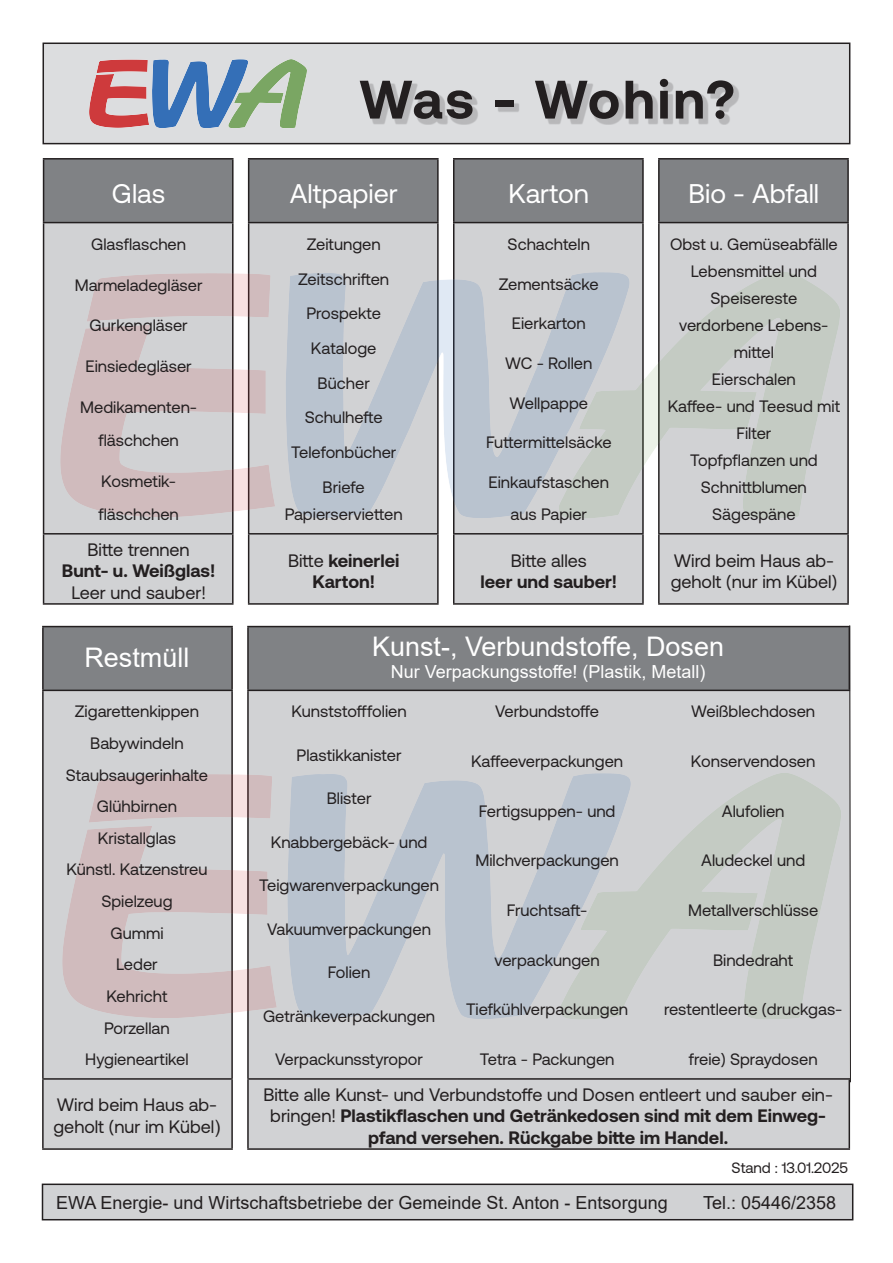
<style>
.page{position:relative;width:893px;height:1263px;background:#fff}
.page>*{position:absolute;margin:0;border:0;box-sizing:border-box;transform-origin:0 0}
.t1{font:700 54px "Aeonik";letter-spacing:.05em;color:#231f20}
.t2{font:27px "Arial";color:#fff}
.t3{font:27px "Aeonik";color:#fff}
.t4{font:700 18px/21.6px "Aeonik";color:#231f20;text-align:center}
.t5{font:18px/21.6px "Aeonik";color:#231f20}
.t6{font:18px "Arial";color:#231f20}
.t7{font:18px "Arial";color:#fff}
.t8{font:16.5px/31.7px "Aeonik";color:#231f20;text-align:center}
.t9{font:15px "Aeonik";color:#231f20}
.s1{font-weight:400}
.s2{font-family:"Arial"}
</style>
<div class="page">
<svg style="left:44px;top:159px;width:803px;height:64px;fill:#808285"></svg>
<svg style="left:44px;top:223px;width:803px;height:381px;fill:#d1d2d4"></svg>
<hr style="left:43px;top:158px;width:191px;height:2px;background:#231f20">
<hr style="left:43px;top:160px;width:1px;height:62px;background:#231f20">
<hr style="left:248px;top:158px;width:191px;height:2px;background:#231f20">
<hr style="left:453px;top:158px;width:191px;height:2px;background:#231f20">
<hr style="left:658px;top:158px;width:191px;height:2px;background:#231f20">
<hr style="left:847px;top:160px;width:2px;height:62px;background:#231f20">
<hr style="left:43px;top:222px;width:191px;height:1px;background:#231f20">
<hr style="left:43px;top:223px;width:1px;height:310px;background:#231f20">
<hr style="left:248px;top:222px;width:191px;height:1px;background:#231f20">
<hr style="left:453px;top:222px;width:191px;height:1px;background:#231f20">
<hr style="left:658px;top:222px;width:191px;height:1px;background:#231f20">
<hr style="left:847px;top:223px;width:2px;height:310px;background:#231f20">
<hr style="left:43px;top:533px;width:191px;height:1px;background:#231f20">
<hr style="left:43px;top:534px;width:1px;height:69px;background:#231f20">
<hr style="left:248px;top:533px;width:191px;height:1px;background:#231f20">
<hr style="left:453px;top:533px;width:191px;height:1px;background:#231f20">
<hr style="left:658px;top:533px;width:191px;height:1px;background:#231f20">
<hr style="left:847px;top:534px;width:2px;height:69px;background:#231f20">
<hr style="left:43px;top:603px;width:191px;height:2px;background:#231f20">
<hr style="left:248px;top:603px;width:191px;height:2px;background:#231f20">
<hr style="left:453px;top:603px;width:191px;height:2px;background:#231f20">
<hr style="left:658px;top:603px;width:191px;height:2px;background:#231f20">
<hr style="left:232px;top:160px;width:2px;height:62px;background:#231f20">
<hr style="left:248px;top:160px;width:1px;height:62px;background:#231f20">
<hr style="left:232px;top:223px;width:2px;height:310px;background:#231f20">
<hr style="left:248px;top:223px;width:1px;height:310px;background:#231f20">
<hr style="left:232px;top:534px;width:2px;height:69px;background:#231f20">
<hr style="left:248px;top:534px;width:1px;height:69px;background:#231f20">
<hr style="left:437px;top:160px;width:2px;height:62px;background:#231f20">
<hr style="left:453px;top:160px;width:1px;height:62px;background:#231f20">
<hr style="left:437px;top:223px;width:2px;height:310px;background:#231f20">
<hr style="left:453px;top:223px;width:1px;height:310px;background:#231f20">
<hr style="left:437px;top:534px;width:2px;height:69px;background:#231f20">
<hr style="left:453px;top:534px;width:1px;height:69px;background:#231f20">
<hr style="left:642px;top:160px;width:2px;height:62px;background:#231f20">
<hr style="left:658px;top:160px;width:2px;height:62px;background:#231f20">
<hr style="left:642px;top:223px;width:2px;height:310px;background:#231f20">
<hr style="left:658px;top:223px;width:2px;height:310px;background:#231f20">
<hr style="left:642px;top:534px;width:2px;height:69px;background:#231f20">
<hr style="left:658px;top:534px;width:2px;height:69px;background:#231f20">
<div style="left:44px;top:627px;width:804px;height:63px;background:#808285"></div>
<div style="left:44px;top:691px;width:805px;height:457px;background:#d1d2d4"></div>
<hr style="left:42px;top:626px;width:191px;height:1px;background:#231f20">
<hr style="left:42px;top:627px;width:2px;height:63px;background:#231f20">
<hr style="left:247px;top:626px;width:603px;height:1px;background:#231f20">
<hr style="left:848px;top:627px;width:2px;height:63px;background:#231f20">
<hr style="left:42px;top:690px;width:191px;height:1px;background:#231f20">
<hr style="left:42px;top:691px;width:2px;height:387px;background:#231f20">
<hr style="left:42px;top:1078px;width:191px;height:2px;background:#231f20">
<hr style="left:42px;top:1080px;width:2px;height:68px;background:#231f20">
<hr style="left:848px;top:1080px;width:2px;height:68px;background:#231f20">
<hr style="left:42px;top:1148px;width:191px;height:2px;background:#231f20">
<hr style="left:247px;top:1148px;width:603px;height:2px;background:#231f20">
<hr style="left:231px;top:627px;width:2px;height:63px;background:#231f20">
<hr style="left:247px;top:627px;width:2px;height:63px;background:#231f20">
<hr style="left:231px;top:691px;width:2px;height:387px;background:#231f20">
<hr style="left:231px;top:1080px;width:2px;height:68px;background:#231f20">
<hr style="left:247px;top:1080px;width:2px;height:68px;background:#231f20">
<hr style="left:247px;top:690px;width:603px;height:1px;background:#231f20">
<hr style="left:247px;top:691px;width:2px;height:387px;background:#231f20">
<hr style="left:247px;top:1078px;width:603px;height:2px;background:#231f20">
<img style="left:44px;top:257px;width:805px;height:275px">
<img style="left:44px;top:758px;width:805px;height:275px">
<div style="left:43px;top:43px;width:807px;height:101px;background:#dcdddf"></div>
<div style="left:43px;top:43px;width:807px;height:101px;border:2px solid #231f20"></div>
<div style="left:362px;top:82px;width:377px;height:43px;background:#231f20;opacity:.2"></div>
<div style="left:42px;top:1184px;width:811px;height:36px;background:#d1d2d4"></div>
<div style="left:42px;top:1183px;width:811px;height:37px;border:2px solid #231f20"></div>
<img style="left:89px;top:59px;width:218px;height:69px">
<svg style="left:849px;top:625px;width:2px;height:458px"></svg>
<h1 class="t1" style="left:359px;top:69px;width:377px">Was - Wohin?</h1>
<h2 class="t3" style="left:112px;top:178px;width:55px">Glas</h2>
<h2 class="t3" style="left:290px;top:178px;width:109px">Altpapier</h2>
<h2 class="t3" style="left:509px;top:178px;width:82px">Karton</h2>
<h2 class="t3" style="left:689px;top:178px;width:132px">Bio - Abfall</h2>
<p class="t8" style="left:91px;top:228px;width:97px">Glasflaschen</p>
<p class="t8" style="left:75px;top:269px;width:129px">Marmeladegläser</p>
<p class="t8" style="left:90px;top:310px;width:100px">Gurkengläser</p>
<p class="t8" style="left:85px;top:350px;width:108px">Einsiedegläser</p>
<p class="t8" style="left:80px;top:390px;width:119px;line-height:33.5px">Medikamenten&shy;fläschchen</p>
<p class="t8" style="left:98px;top:464px;width:82px;line-height:33.5px;text-align:left">Kosmetik&shy;fläschchen</p>
<p class="t8" style="left:291px;top:227px;width:107px;line-height:34.7px">Zeitungen<br>Zeitschriften<br>Prospekte<br>Kataloge<br>Bücher<br>Schulhefte<br>Telefonbücher<br>Briefe</p>
<p class="t8" style="left:285px;top:499px;width:119px">Papierservietten</p>
<p class="t8" style="left:508px;top:228px;width:84px">Schachteln</p>
<p class="t8" style="left:499px;top:268px;width:102px">Zementsäcke</p>
<p class="t8" style="left:512px;top:308px;width:76px">Eierkarton</p>
<p class="t8" style="left:505px;top:347px;width:89px">WC - Rollen</p>
<p class="t8" style="left:510px;top:387px;width:80px">Wellpappe</p>
<p class="t8" style="left:486px;top:427px;width:127px">Futtermittelsäcke</p>
<p class="t8" style="left:488px;top:466px;width:122px;line-height:32.4px">Einkaufstaschen aus Papier</p>
<p class="t8" style="left:668px;top:231px;width:174px;line-height:27px">Obst u. Gemüseabfälle<br>Lebensmittel und<br>Speisereste verdorbene Lebens&shy;mittel<br>Eierschalen<br>Kaffee- und Teesud mit<br>Filter<br>Topfpflanzen und<br>Schnittblumen<br>Sägespäne</p>
<p class="t5" style="left:88px;top:539px;width:104px">Bitte trennen</p>
<p class="t4" style="left:62px;top:560px;width:155px">Bunt- u. Weißglas!</p>
<p class="t5" style="left:71px;top:582px;width:136px">Leer und sauber!</p>
<p class="t4" style="left:288px;top:549px;width:113px"><span class="s1">Bitte</span> keinerlei<br>Karton!</p>
<p class="t5" style="left:511px;top:549px;width:78px">Bitte alles</p>
<p class="t4" style="left:481px;top:571px;width:138px">leer und sauber!</p>
<p class="t5" style="left:671px;top:549px;width:168px">Wird beim Haus ab&shy;geholt (nur im Kübel)</p>
<h2 class="t2" style="left:84px;top:639px;width:107px">Restmüll</h2>
<h2 class="t2" style="left:372px;top:628px;width:354px">Kunst-, Verbundstoffe, Dosen</h2>
<p class="t7" style="left:391px;top:659px;width:316px">Nur Verpackungsstoffe! (Plastik, Metall)</p>
<p class="t8" style="left:66px;top:696px;width:144px">Zigarettenkippen<br>Babywindeln<br>Staubsaugerinhalte<br>Glühbirnen<br>Kristallglas<br>Künstl. Katzenstreu<br>Spielzeug<br>Gummi<br>Leder<br>Kehricht<br>Porzellan<br>Hygieneartikel</p>
<p class="t8" style="left:291px;top:696px;width:117px">Kunststofffolien</p>
<p class="t8" style="left:691px;top:696px;width:125px">Weißblechdosen</p>
<p class="t8" style="left:691px;top:745px;width:126px">Konservendosen</p>
<p class="t8" style="left:722px;top:795px;width:64px">Alufolien</p>
<p class="t8" style="left:701px;top:845px;width:106px">Aludeckel und</p>
<p class="t8" style="left:688px;top:894px;width:132px">Metallverschlüsse</p>
<p class="t8" style="left:713px;top:944px;width:82px">Bindedraht</p>
<p class="t8" style="left:664px;top:994px;width:180px">restentleerte (druckgas-</p>
<p class="t8" style="left:689px;top:1043px;width:130px">freie) Spraydosen</p>
<p class="t8" style="left:495px;top:696px;width:105px">Verbundstoffe</p>
<p class="t8" style="left:471px;top:745px;width:154px">Kaffeeverpackungen</p>
<p class="t8" style="left:479px;top:795px;width:138px">Fertigsuppen- und</p>
<p class="t8" style="left:475px;top:845px;width:145px">Milchverpackungen</p>
<p class="t8" style="left:507px;top:894px;width:82px">Fruchtsaft-</p>
<p class="t8" style="left:495px;top:944px;width:107px">verpackungen</p>
<p class="t8" style="left:466px;top:994px;width:164px">Tiefkühlverpackungen</p>
<p class="t8" style="left:480px;top:1043px;width:136px">Tetra - Packungen</p>
<p class="t8" style="left:297px;top:739px;width:106px">Plastikkanister</p>
<p class="t8" style="left:327px;top:783px;width:46px">Blister</p>
<p class="t8" style="left:271px;top:826px;width:158px">Knabbergebäck- und</p>
<p class="t8" style="left:259px;top:870px;width:182px">Teigwarenverpackungen</p>
<p class="t8" style="left:267px;top:913px;width:165px">Vakuumverpackungen</p>
<p class="t8" style="left:328px;top:957px;width:44px">Folien</p>
<p class="t8" style="left:263px;top:1000px;width:174px">Getränkeverpackungen</p>
<p class="t8" style="left:275px;top:1043px;width:149px">Verpackunsstyropor</p>
<p class="t5" style="left:54px;top:1094px;width:168px">Wird beim Haus ab&shy;geholt (nur im Kübel<span class="s2">)</span></p>
<p class="t4" style="left:263px;top:1083px;width:571px"><span class="s1">Bitte alle Kunst- und Verbundstoffe und Dosen entleert und sauber ein&shy;bringen!</span> Plastikflaschen und Getränkedosen sind mit dem Einweg&shy;pfand versehen. Rückgabe bitte im Handel.</p>
<p class="t9" style="left:732px;top:1160px;width:118px">Stand : 13.01.2025</p>
<p class="t6" style="left:56px;top:1190px;width:613px">EWA Energie- und Wirtschaftsbetriebe der Gemeinde St. Anton - Entsorgung</p>
<p class="t6" style="left:703px;top:1190px;width:135px">Tel.: 05446/2358</p>
</div>
